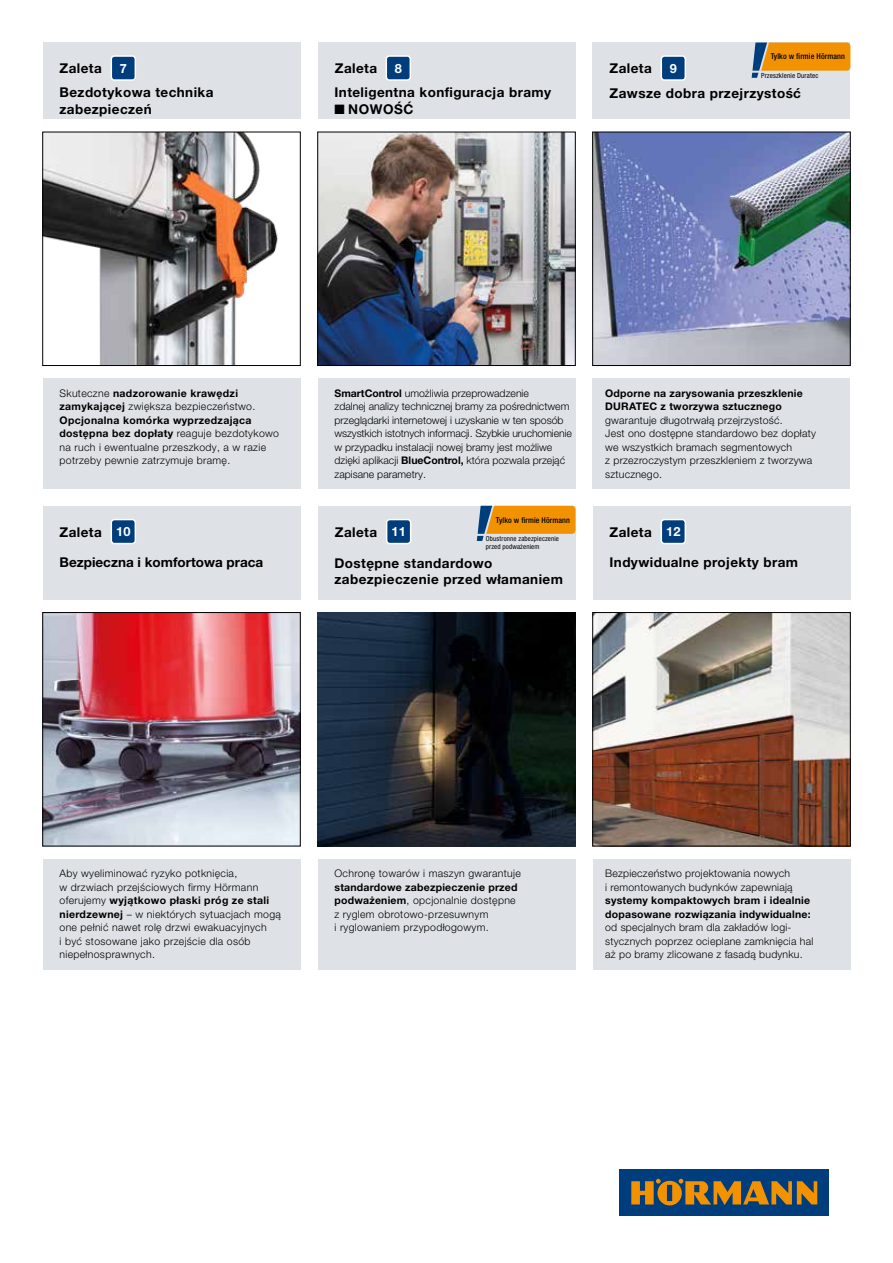
<style>
.page{position:relative;width:893px;height:1263px;background:#fff}
.page>*{position:absolute;margin:0;border:0;box-sizing:border-box;transform-origin:0 0}
.t1{font:700 13.5px/16.5px "Hoermann Helvetica Neue";letter-spacing:.03em;color:#000}
.t2{font:700 13.5px "Hoermann Helvetica Neue";color:#000}
.t3{font:700 12.75px "Hoermann Helvetica Neue";color:#fff}
.t4{font:300 10.5px/13.5px "Hoermann Helvetica Neue";letter-spacing:.02em;color:#000}
.t5{font:300 10.5px/13.5px "Hoermann Helvetica Neue";color:#000}
.t6{font:700 10.5px/13.5px "Hoermann Helvetica Neue";letter-spacing:.02em;color:#000}
.t7{font:500 condensed 7.95px "Hoermann Helvetica Neue";letter-spacing:.01em;color:#000}
.t8{font:condensed 7.05px "Hoermann Helvetica Neue";letter-spacing:.02em;color:#000}
.t9{font:condensed 6.9px/8.2px "Hoermann Helvetica Neue";letter-spacing:.02em;color:#000}
.s1{font-weight:700}
</style>
<div class="page">
<img style="left:45px;top:614px;width:253px;height:230px">
<div style="left:43px;top:612px;width:257px;height:234px;border:1px solid #000"></div>
<div style="left:592px;top:43px;width:258px;height:76px;background:#dee2e6"></div>
<div style="left:43px;top:859px;width:257px;height:110px;background:#dee2e6"></div>
<div style="left:317px;top:378px;width:258px;height:111px;background:#dee2e6"></div>
<div style="left:43px;top:43px;width:257px;height:76px;background:#dee2e6"></div>
<div style="left:317px;top:43px;width:258px;height:76px;background:#dee2e6"></div>
<img style="left:319px;top:134px;width:254px;height:230px">
<div style="left:317px;top:132px;width:258px;height:234px;border:1px solid #000"></div>
<img style="left:45px;top:134px;width:233px;height:230px">
<div style="left:43px;top:132px;width:257px;height:234px;border:1px solid #000"></div>
<div style="left:43px;top:378px;width:257px;height:111px;background:#dee2e6"></div>
<div style="left:43px;top:506px;width:257px;height:94px;background:#dee2e6"></div>
<div style="left:592px;top:378px;width:258px;height:111px;background:#dee2e6"></div>
<div style="left:317px;top:859px;width:258px;height:110px;background:#dee2e6"></div>
<div style="left:317px;top:506px;width:258px;height:94px;background:#dee2e6"></div>
<div style="left:592px;top:859px;width:258px;height:110px;background:#dee2e6"></div>
<img style="left:594px;top:614px;width:254px;height:230px">
<div style="left:592px;top:612px;width:258px;height:234px;border:1px solid #000"></div>
<div style="left:592px;top:506px;width:258px;height:94px;background:#dee2e6"></div>
<img style="left:317px;top:612px;width:258px;height:234px">
<div style="left:619px;top:1169px;width:210px;height:47px;background:#003d7c"></div>
<svg style="left:631px;top:1179px;width:186px;height:26px"></svg>
<img style="left:594px;top:134px;width:254px;height:230px">
<div style="left:592px;top:132px;width:258px;height:234px;border:1px solid #000"></div>
<div style="left:111px;top:56px;width:24px;height:24px;background:#003d7c;border-radius:3px"></div>
<div style="left:111px;top:55px;width:25px;height:26px;border:2px solid #fff;border-radius:3px"></div>
<div style="left:386px;top:56px;width:24px;height:24px;background:#003d7c;border-radius:3px"></div>
<div style="left:386px;top:55px;width:25px;height:26px;border:2px solid #fff;border-radius:3px"></div>
<div style="left:661px;top:56px;width:24px;height:24px;background:#003d7c;border-radius:3px"></div>
<div style="left:661px;top:55px;width:25px;height:26px;border:2px solid #fff;border-radius:3px"></div>
<div style="left:111px;top:519px;width:24px;height:25px;background:#003d7c;border-radius:3px"></div>
<div style="left:111px;top:519px;width:25px;height:25px;border:2px solid #fff;border-radius:3px"></div>
<div style="left:387px;top:519px;width:24px;height:25px;background:#003d7c;border-radius:3px"></div>
<div style="left:386px;top:519px;width:25px;height:25px;border:2px solid #fff;border-radius:3px"></div>
<div style="left:661px;top:519px;width:24px;height:25px;background:#003d7c;border-radius:3px"></div>
<div style="left:661px;top:519px;width:25px;height:25px;border:2px solid #fff;border-radius:3px"></div>
<svg style="left:752px;top:43px;width:98px;height:35px"></svg>
<svg style="left:477px;top:506px;width:98px;height:35px"></svg>
<p class="t1" style="left:60px;top:59px;width:44px">Zaleta</p>
<p class="t3" style="left:120px;top:59px;width:9px">7</p>
<p class="t3" style="left:395px;top:59px;width:9px">8</p>
<p class="t3" style="left:670px;top:59px;width:9px">9</p>
<p class="t1" style="left:335px;top:59px;width:44px">Zaleta</p>
<p class="t1" style="left:609px;top:59px;width:44px">Zaleta</p>
<p class="t7" style="left:771px;top:51px;width:76px">Tylko w firmie Hörmann</p>
<p class="t8" style="left:761px;top:70px;width:59px">Przeszklenie Duratec</p>
<p class="t1" style="left:60px;top:83px;width:155px">Bezdotykowa technika zabezpieczeń</p>
<p class="t1" style="left:335px;top:83px;width:218px">Inteligentna konfiguracja bramy</p>
<p class="t1" style="left:335px;top:100px;width:80px">■ NOWOŚĆ</p>
<p class="t1" style="left:609px;top:84px;width:193px">Zawsze dobra przejrzystość</p>
<p class="t4" style="left:60px;top:385px;width:221px">Skuteczne <span class="s1">nadzorowanie krawędzi zamykającej</span> zwiększa bezpieczeństwo.<br><span class="s1">Opcjonalna komórka wyprzedzająca dostępna bez dopłaty</span> reaguje bezdotykowo na ruch i ewentualne przeszkody, a w razie potrzeby pewnie zatrzymuje bramę.</p>
<p class="t5" style="left:335px;top:385px;width:239px"><span class="s1">SmartControl</span> umożliwia przeprowadzenie<br>zdalnej analizy technicznej bramy za pośrednictwem przeglądarki internetowej i uzyskanie w ten sposób wszystkich istotnych informacji. Szybkie uruchomienie w przypadku instalacji nowej bramy jest możliwe dzięki aplikacji <span class="s1">BlueControl,</span> która pozwala przejąć zapisane parametry.</p>
<p class="t6" style="left:605px;top:385px;width:199px">Odporne na zarysowania przeszklenie<br>DURATEC z tworzywa sztucznego</p>
<p class="t4" style="left:605px;top:412px;width:212px">gwarantuje długotrwałą przejrzystość.<br>Jest ono dostępne standardowo bez dopłaty we wszystkich bramach segmentowych<br>z przezroczystym przeszkleniem z tworzywa sztucznego.</p>
<p class="t7" style="left:496px;top:514px;width:76px">Tylko w firmie Hörmann</p>
<p class="t9" style="left:486px;top:534px;width:75px">Obustronne zabezpieczenie przed podważeniem</p>
<p class="t3" style="left:116px;top:522px;width:16px">10</p>
<p class="t3" style="left:391px;top:522px;width:16px">11</p>
<p class="t3" style="left:666px;top:522px;width:16px">12</p>
<p class="t1" style="left:60px;top:523px;width:44px">Zaleta</p>
<p class="t1" style="left:335px;top:523px;width:44px">Zaleta</p>
<p class="t1" style="left:609px;top:523px;width:44px">Zaleta</p>
<p class="t2" style="left:60px;top:553px;width:205px">Bezpieczna i komfortowa praca</p>
<p class="t1" style="left:335px;top:554px;width:230px">Dostępne standardowo zabezpieczenie przed włamaniem</p>
<p class="t1" style="left:609px;top:553px;width:190px">Indywidualne projekty bram</p>
<p class="t4" style="left:60px;top:866px;width:223px">Aby wyeliminować ryzyko potknięcia,<br>w drzwiach przejściowych firmy Hörmann oferujemy <span class="s1">wyjątkowo płaski próg ze stali nierdzewnej</span> – w niektórych sytuacjach mogą one pełnić nawet rolę drzwi ewakuacyjnych<br>i być stosowane jako przejście dla osób niepełnosprawnych.</p>
<p class="t4" style="left:335px;top:866px;width:188px">Ochronę towarów i maszyn gwarantuje</p>
<p class="t4" style="left:335px;top:879px;width:185px"><span class="s1">standardowe zabezpieczenie przed podważeniem</span>, opcjonalnie dostępne z ryglem obrotowo-przesuwnym<br>i ryglowaniem przypodłogowym.</p>
<p class="t4" style="left:605px;top:866px;width:189px">Bezpieczeństwo projektowania nowych i remontowanych budynków zapewniają</p>
<p class="t6" style="left:605px;top:893px;width:207px">systemy kompaktowych bram i idealnie dopasowane rozwiązania indywidualne:</p>
<p class="t4" style="left:605px;top:920px;width:209px">od specjalnych bram dla zakładów logi&shy;stycznych poprzez ocieplane zamknięcia hal aż po bramy zlicowane z fasadą budynku.</p>
</div>
